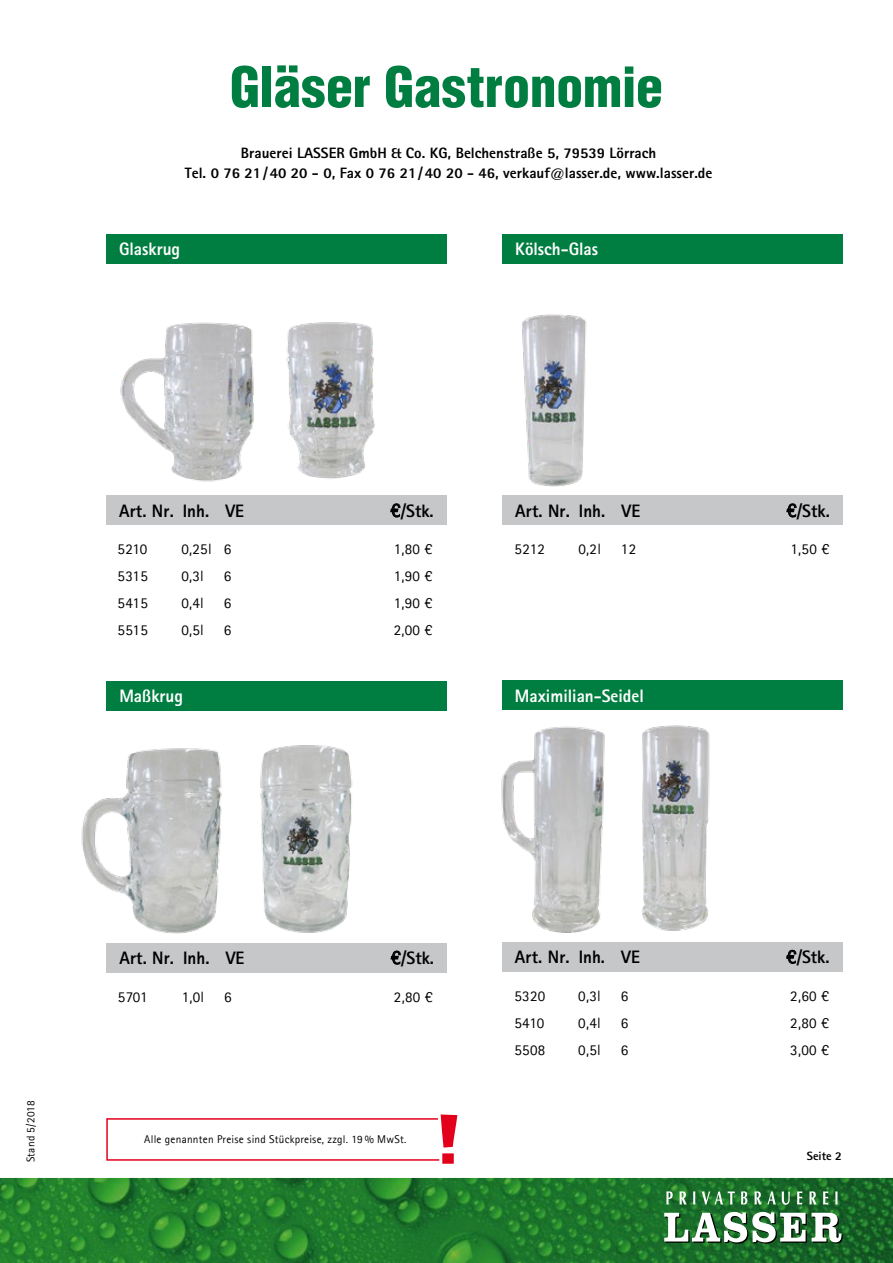
<style>
.page{position:relative;width:893px;height:1263px;background:#fff}
.page>*{position:absolute;margin:0;border:0;box-sizing:border-box;transform-origin:0 0}
.t1{font:900 68.55px "Lithos Pro";color:#e2001a}
.t2{font:900 condensed 54px "Helvetica";letter-spacing:-.005em;color:#007d40}
.t3{font:800 18px "Rotis Sans Serif";color:#000;scale:.95 1}
.t4{font:800 18px "Rotis Sans Serif";color:#fff;scale:.95 1}
.t5{font:15px "Agfa Rotis Sans Serif";letter-spacing:.02em;color:#000}
.t6{font:800 15px/19.5px "Rotis Sans Serif";color:#000;text-align:center}
.t7{font:800 12px "Rotis Sans Serif";color:#000}
.t8{font:11.25px "Agfa Rotis Sans Serif";letter-spacing:.02em;color:#000}
.s1{font-family:"Agfa Rotis Sans Serif";font-weight:400;font-size:19.5px}
</style>
<div class="page">
<div style="left:107px;top:681px;width:340px;height:30px;background:#007d40"></div>
<div style="left:107px;top:943px;width:340px;height:29px;background:#c6c7c8"></div>
<svg style="left:391px;top:950px;width:10px;height:15px"></svg>
<img style="left:81px;top:748px;width:140px;height:204px">
<img style="left:221px;top:745px;width:132px;height:188px">
<div style="left:106px;top:1118px;width:343px;height:43px;border:2px solid #e2001a"></div>
<svg style="left:434px;top:1118px;width:15px;height:43px"></svg>
<div style="left:106px;top:234px;width:340px;height:30px;background:#007d40"></div>
<div style="left:106px;top:495px;width:340px;height:30px;background:#c6c7c8"></div>
<svg style="left:390px;top:503px;width:10px;height:15px"></svg>
<img style="left:120px;top:322px;width:134px;height:160px">
<img style="left:286px;top:322px;width:89px;height:157px">
<div style="left:502px;top:680px;width:340px;height:30px;background:#007d40"></div>
<div style="left:502px;top:942px;width:340px;height:30px;background:#c6c7c8"></div>
<svg style="left:786px;top:950px;width:10px;height:14px"></svg>
<img style="left:501px;top:726px;width:104px;height:207px">
<img style="left:642px;top:725px;width:68px;height:206px">
<div style="left:502px;top:234px;width:341px;height:30px;background:#007d40"></div>
<div style="left:502px;top:495px;width:341px;height:30px;background:#c6c7c8"></div>
<svg style="left:786px;top:503px;width:11px;height:15px"></svg>
<img style="left:522px;top:314px;width:65px;height:173px">
<img style="left:0;top:1178px;width:893px;height:85px">
<svg style="left:664px;top:1212px;width:179px;height:32px"></svg>
<svg style="left:666px;top:1191px;width:7px;height:13px"></svg>
<svg style="left:679px;top:1191px;width:8px;height:13px"></svg>
<svg style="left:693px;top:1191px;width:2px;height:13px"></svg>
<svg style="left:702px;top:1191px;width:33px;height:13px"></svg>
<svg style="left:741px;top:1191px;width:6px;height:13px"></svg>
<svg style="left:754px;top:1191px;width:22px;height:13px"></svg>
<svg style="left:782px;top:1191px;width:8px;height:14px"></svg>
<svg style="left:797px;top:1191px;width:5px;height:13px"></svg>
<svg style="left:809px;top:1191px;width:8px;height:13px"></svg>
<svg style="left:823px;top:1191px;width:5px;height:13px"></svg>
<svg style="left:835px;top:1191px;width:3px;height:13px"></svg>
<h2 class="t2" style="left:230px;top:53px;width:434px">Gläser Gastronomie</h2>
<p class="t6" style="left:185px;top:143px;width:529px">Brauerei LASSER GmbH &amp; Co. KG, Belchenstraße 5, 79539 Lörrach<br>Tel. 0 76 21/40 20 - 0, Fax 0 76 21/40 20 - 46, verkauf@lasser.de, www.lasser.de</p>
<p class="t4" style="left:119px;top:238px;width:66px">Glaskrug</p>
<p class="t4" style="left:515px;top:238px;width:89px">Kölsch-Glas</p>
<p class="t3" style="left:119px;top:499px;width:133px">Art. Nr. Inh. VE</p>
<p class="t3" style="left:390px;top:499px;width:47px"><span class="s1">€</span>/Stk.</p>
<p class="t5" style="left:118px;top:540px;width:31px">5210</p>
<p class="t5" style="left:181px;top:540px;width:52px">0,25l 6</p>
<p class="t5" style="left:394px;top:540px;width:40px">1,80 €</p>
<p class="t5" style="left:118px;top:567px;width:32px">5315</p>
<p class="t5" style="left:181px;top:567px;width:24px">0,3l</p>
<p class="t5" style="left:224px;top:567px;width:9px">6</p>
<p class="t5" style="left:394px;top:567px;width:40px">1,90 €</p>
<p class="t5" style="left:118px;top:594px;width:32px">5415</p>
<p class="t5" style="left:181px;top:594px;width:24px">0,4l</p>
<p class="t5" style="left:224px;top:594px;width:9px">6</p>
<p class="t5" style="left:394px;top:594px;width:40px">1,90 €</p>
<p class="t5" style="left:118px;top:621px;width:32px">5515</p>
<p class="t5" style="left:181px;top:621px;width:24px">0,5l</p>
<p class="t5" style="left:224px;top:621px;width:9px">6</p>
<p class="t5" style="left:394px;top:621px;width:40px">2,00 €</p>
<p class="t4" style="left:119px;top:685px;width:68px">Maßkrug</p>
<p class="t3" style="left:515px;top:499px;width:133px">Art. Nr. Inh. VE</p>
<p class="t3" style="left:787px;top:499px;width:47px"><span class="s1">€</span>/Stk.</p>
<p class="t5" style="left:515px;top:540px;width:32px">5212</p>
<p class="t5" style="left:578px;top:540px;width:24px">0,2l</p>
<p class="t5" style="left:621px;top:540px;width:17px">12</p>
<p class="t5" style="left:790px;top:540px;width:40px">1,50 €</p>
<p class="t4" style="left:515px;top:684px;width:137px">Maximilian-Seidel</p>
<p class="t8" style="left:24px;top:1162px;width:63px;rotate:-90deg">Stand 5/2018</p>
<p class="t3" style="left:119px;top:946px;width:133px">Art. Nr. Inh. VE</p>
<p class="t3" style="left:391px;top:946px;width:47px"><span class="s1">€</span>/Stk.</p>
<p class="t5" style="left:118px;top:988px;width:31px">5701</p>
<p class="t5" style="left:182px;top:988px;width:24px">1,0l</p>
<p class="t5" style="left:224px;top:988px;width:9px">6</p>
<p class="t5" style="left:394px;top:988px;width:40px">2,80 €</p>
<p class="t8" style="left:144px;top:1133px;width:264px">Alle genannten Preise sind Stückpreise, zzgl. 19 % MwSt.</p>
<h1 class="t1" style="left:438px;top:1097px;width:24px">!</h1>
<p class="t3" style="left:515px;top:946px;width:133px">Art. Nr. Inh. VE</p>
<p class="t3" style="left:786px;top:946px;width:47px"><span class="s1">€</span>/Stk.</p>
<p class="t5" style="left:514px;top:987px;width:32px">5320</p>
<p class="t5" style="left:578px;top:987px;width:24px">0,3l</p>
<p class="t5" style="left:621px;top:987px;width:9px">6</p>
<p class="t5" style="left:790px;top:987px;width:41px">2,60 €</p>
<p class="t5" style="left:514px;top:1014px;width:31px">5410</p>
<p class="t5" style="left:578px;top:1014px;width:24px">0,4l</p>
<p class="t5" style="left:621px;top:1014px;width:9px">6</p>
<p class="t5" style="left:790px;top:1014px;width:41px">2,80 €</p>
<p class="t5" style="left:514px;top:1041px;width:32px">5508</p>
<p class="t5" style="left:578px;top:1041px;width:24px">0,5l</p>
<p class="t5" style="left:621px;top:1041px;width:9px">6</p>
<p class="t5" style="left:790px;top:1041px;width:41px">3,00 €</p>
<p class="t7" style="left:807px;top:1148px;width:37px">Seite 2</p>
</div>
